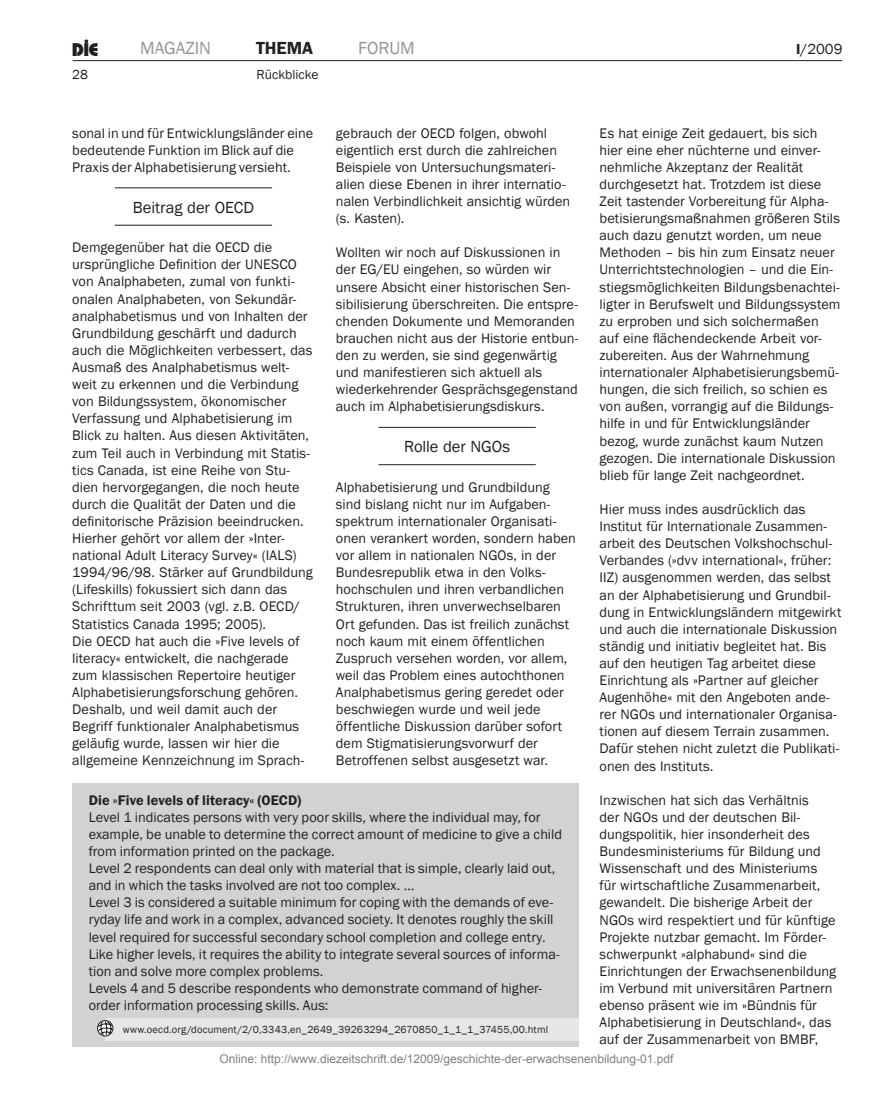
<style>
.page{position:relative;width:893px;height:1106px;background:#fff}
.page>*{position:absolute;margin:0;border:0;box-sizing:border-box;transform-origin:0 0}
.t1{font:800 18.3px "Bauhaus";color:#231f20}
.t2{font:18px "Franklin Gothic";color:#939598}
.t3{font:600 18px "Franklin Gothic";color:#231f20}
.t4{font:16.5px "Franklin Gothic";letter-spacing:-.005em;color:#231f20}
.t5{font:15px "Franklin Gothic";color:#231f20}
.t6{font:14.25px/17.1px "Franklin Gothic";color:#231f20}
.t7{font:600 14.25px "Franklin Gothic";letter-spacing:.01em;color:#231f20}
.t8{font:13.5px "Franklin Gothic";color:#231f20}
.t9{font:12px "Arial";color:#808080}
.t10{font:10.5px "Franklin Gothic";letter-spacing:.015em;color:#231f20}
.s1{font-weight:600}
</style>
<div class="page">
<hr style="left:73px;top:60px;width:769px;height:1px;background:#231f20">
<div style="left:72px;top:783px;width:506px;height:263px;background:#d1d2d4"></div>
<div style="left:105px;top:1018px;width:473px;height:22px;background:#e6e7e9"></div>
<div style="left:97px;top:1020px;width:16px;height:16px;border:1px solid #231f20;border-radius:50%"></div>
<svg style="left:98px;top:1021px;width:15px;height:14px"></svg>
<hr style="left:115px;top:187px;width:157px;height:1px;background:#231f20">
<hr style="left:115px;top:225px;width:157px;height:1px;background:#231f20">
<hr style="left:378px;top:427px;width:158px;height:1px;background:#231f20">
<hr style="left:378px;top:464px;width:158px;height:1px;background:#231f20">
<p class="t1" style="left:72px;top:39px;width:28px">DIE</p>
<p class="t2" style="left:140px;top:37px;width:72px">MAGAZIN</p>
<p class="t3" style="left:256px;top:37px;width:59px">THEMA</p>
<p class="t2" style="left:358px;top:37px;width:58px">FORUM</p>
<p class="t5" style="left:796px;top:40px;width:48px"><span class="s1">I</span>/2009</p>
<p class="t8" style="left:72px;top:66px;width:17px">28</p>
<p class="t8" style="left:256px;top:66px;width:63px">Rückblicke</p>
<p class="t6" style="left:72px;top:125px;width:242px">sonal in und für Entwicklungsländer eine bedeutende Funktion im Blick auf die<br>Praxis der Alphabetisierung versieht.</p>
<p class="t4" style="left:133px;top:197px;width:123px">Beitrag der OECD</p>
<p class="t6" style="left:72px;top:239px;width:242px">Demgegenüber hat die OECD die ursprüngliche Definition der UNESCO von Analphabeten, zumal von funkti&shy;onalen Analphabeten, von Sekundär&shy;analphabetismus und von Inhalten der Grundbildung geschärft und dadurch auch die Möglichkeiten verbessert, das Ausmaß des Analphabetismus welt&shy;weit zu erkennen und die Verbindung von Bildungssystem, ökonomischer Verfassung und Alphabetisierung im Blick zu halten. Aus diesen Aktivitäten, zum Teil auch in Verbindung mit Statis&shy;tics Canada, ist eine Reihe von Stu&shy;dien hervorgegangen, die noch heute durch die Qualität der Daten und die definitorische Präzision beeindrucken.<br>Hierher gehört vor allem der »Inter&shy;national Adult Literacy Survey« (IALS)<br>1994/96/98. Stärker auf Grundbildung (Lifeskills) fokussiert sich dann das Schrifttum seit 2003 (vgl. z.B. OECD/ Statistics Canada 1995; 2005).<br>Die OECD hat auch die »Five levels of literacy« entwickelt, die nachgerade zum klassischen Repertoire heutiger Alphabetisierungsforschung gehören.<br>Deshalb, und weil damit auch der Begriff funktionaler Analphabetismus geläufig wurde, lassen wir hier die allgemeine Kennzeichnung im Sprach-</p>
<p class="t6" style="left:336px;top:125px;width:236px">gebrauch der OECD folgen, obwohl eigentlich erst durch die zahlreichen Beispiele von Untersuchungsmateri&shy;alien diese Ebenen in ihrer internatio&shy;nalen Verbindlichkeit ansichtig würden (s. Kasten).</p>
<p class="t6" style="left:336px;top:244px;width:244px">Wollten wir noch auf Diskussionen in der EG/EU eingehen, so würden wir unsere Absicht einer historischen Sen&shy;sibilisierung überschreiten. Die entspre&shy;chenden Dokumente und Memoranden brauchen nicht aus der Historie entbun&shy;den zu werden, sie sind gegenwärtig und manifestieren sich aktuell als wiederkehrender Gesprächsgegenstand auch im Alphabetisierungsdiskurs.</p>
<p class="t4" style="left:404px;top:436px;width:107px">Rolle der NGOs</p>
<p class="t6" style="left:336px;top:479px;width:242px">Alphabetisierung und Grundbildung sind bislang nicht nur im Aufgaben&shy;spektrum internationaler Organisati&shy;onen verankert worden, sondern haben vor allem in nationalen NGOs, in der Bundesrepublik etwa in den Volks&shy;hochschulen und ihren verbandlichen Strukturen, ihren unverwechselbaren Ort gefunden. Das ist freilich zunächst noch kaum mit einem öffentlichen Zuspruch versehen worden, vor allem, weil das Problem eines autochthonen Analphabetismus gering geredet oder beschwiegen wurde und weil jede öffentliche Diskussion darüber sofort dem Stigmatisierungsvorwurf der Betroffenen selbst ausgesetzt war.</p>
<p class="t6" style="left:600px;top:125px;width:242px">Es hat einige Zeit gedauert, bis sich hier eine eher nüchterne und einver&shy;nehmliche Akzeptanz der Realität durchgesetzt hat. Trotzdem ist diese Zeit tastender Vorbereitung für Alpha&shy;betisierungsmaßnahmen größeren Stils auch dazu genutzt worden, um neue Methoden – bis hin zum Einsatz neuer Unterrichtstechnologien – und die Ein&shy;stiegsmöglichkeiten Bildungsbenachtei&shy;ligter in Berufswelt und Bildungssystem zu erproben und sich solchermaßen auf eine flächendeckende Arbeit vor&shy;zubereiten. Aus der Wahrnehmung internationaler Alphabetisierungsbemü&shy;hungen, die sich freilich, so schien es von außen, vorrangig auf die Bildungs&shy;hilfe in und für Entwicklungsländer bezog, wurde zunächst kaum Nutzen gezogen. Die internationale Diskussion blieb für lange Zeit nachgeordnet.</p>
<p class="t6" style="left:600px;top:501px;width:243px">Hier muss indes ausdrücklich das Institut für Internationale Zusammen&shy;arbeit des Deutschen Volkshochschul-Verbandes (»dvv international«, früher:<br>IIZ) ausgenommen werden, das selbst an der Alphabetisierung und Grundbil&shy;dung in Entwicklungsländern mitgewirkt und auch die internationale Diskussion ständig und initiativ begleitet hat. Bis auf den heutigen Tag arbeitet diese Einrichtung als »Partner auf gleicher Augenhöhe« mit den Angeboten ande&shy;rer NGOs und internationaler Organisa&shy;tionen auf diesem Terrain zusammen.<br>Dafür stehen nicht zuletzt die Publikati&shy;onen des Instituts.</p>
<p class="t6" style="left:600px;top:791px;width:238px">Inzwischen hat sich das Verhältnis<br>der NGOs und der deutschen Bil&shy;dungspolitik, hier insonderheit des Bundesministeriums für Bildung und Wissenschaft und des Ministeriums für wirtschaftliche Zusammenarbeit, gewandelt. Die bisherige Arbeit der NGOs wird respektiert und für künftige Projekte nutzbar gemacht. Im Förder&shy;schwerpunkt »alphabund« sind die Einrichtungen der Erwachsenenbildung im Verbund mit universitären Partnern ebenso präsent wie im »Bündnis für Alphabetisierung in Deutschland«, das auf der Zusammenarbeit von BMBF,</p>
<p class="t9" style="left:219px;top:1050px;width:456px">Online: http://www.diezeitschrift.de/12009/geschichte-der-erwachsenenbildung-01.pdf</p>
<p class="t7" style="left:89px;top:791px;width:214px">Die »Five levels of literacy« (OECD)</p>
<p class="t6" style="left:89px;top:808px;width:475px">Level 1 indicates persons with very poor skills, where the individual may, for example, be unable to determine the correct amount of medicine to give a child from information printed on the package.<br>Level 2 respondents can deal only with material that is simple, clearly laid out, and in which the tasks involved are not too complex. …<br>Level 3 is considered a suitable minimum for coping with the demands of eve&shy;ryday life and work in a complex, advanced society. It denotes roughly the skill level required for successful secondary school completion and college entry.<br>Like higher levels, it requires the ability to integrate several sources of informa&shy;tion and solve more complex problems.<br>Levels 4 and 5 describe respondents who demonstrate command of higher&shy;order information processing skills. Aus:</p>
<p class="t10" style="left:123px;top:1023px;width:427px">www.oecd.org/document/2/0,3343,en_2649_39263294_2670850_1_1_1_37455,00.html</p>
</div>
